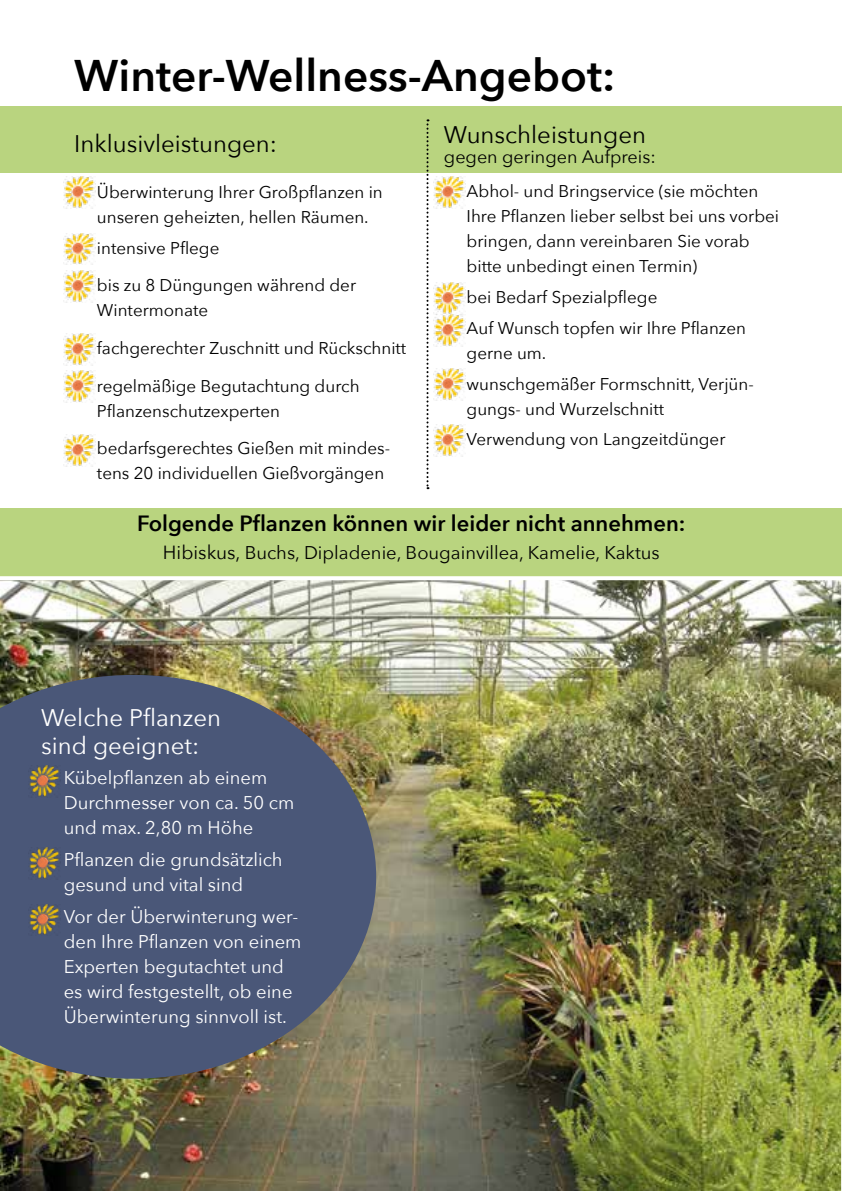
<style>
.page{position:relative;width:842px;height:1191px;background:#fff}
.page>*{position:absolute;margin:0;border:0;box-sizing:border-box;transform-origin:0 0}
.t1{font:600 44.2px "Avenir Next";color:#000}
.t2{font:24px "Avenir Next";color:#000}
.t3{font:24px/28px "Avenir Next";color:#fff}
.t4{font:600 22px "Avenir Next";color:#000}
.t5{font:18.4px/25px "Avenir Next";color:#fff}
.t6{font:18.4px "Avenir Next";color:#000}
.t7{font:18px "Avenir Next";color:#000}
.t8{font:17px/25px "Avenir Next";color:#000}
.s1{font-size:19px}
.s2{font-family:"Myriad Pro"}
</style>
<div class="page">
<div style="left:0;top:508px;width:842px;height:69px;background:#b9d47f"></div>
<div style="left:0;top:106px;width:842px;height:67px;background:#b9d47f"></div>
<svg style="left:426px;top:119px;width:2px;height:370px"></svg>
<img style="left:0;top:576px;width:842px;height:615px">
<svg style="left:0;top:675px;width:376px;height:403px;background:#545e72"></svg>
<img style="left:63px;top:177px;width:32px;height:32px">
<img style="left:63px;top:233px;width:32px;height:32px">
<img style="left:63px;top:270px;width:32px;height:32px">
<img style="left:63px;top:334px;width:32px;height:31px">
<img style="left:63px;top:370px;width:32px;height:32px">
<img style="left:63px;top:434px;width:32px;height:32px">
<img style="left:434px;top:177px;width:32px;height:32px">
<img style="left:434px;top:283px;width:32px;height:63px">
<img style="left:434px;top:368px;width:32px;height:32px">
<img style="left:434px;top:425px;width:32px;height:31px">
<img style="left:29px;top:765px;width:32px;height:32px">
<img style="left:29px;top:848px;width:32px;height:31px">
<img style="left:29px;top:904px;width:32px;height:31px">
<h1 class="t1" style="left:74px;top:47px;width:543px">Winter-Wellness-Angebot:</h1>
<h2 class="t2" style="left:74px;top:128px;width:204px">Inklusivleistungen:</h2>
<p class="t8" style="left:74px;top:180px;width:310px;text-align:center">• Überwinterung Ihrer Großpflanzen in unseren geheizten, hellen Räumen.</p>
<p class="t8" style="left:74px;top:236px;width:147px">• intensive Pflege</p>
<p class="t8" style="left:97px;top:273px;width:261px;text-indent:-23px">• bis zu 8 Düngungen während der<br>Wintermonate</p>
<p class="t8" style="left:74px;top:336px;width:333px">• fachgerechter Zuschnitt und Rückschnitt</p>
<p class="t8" style="left:97px;top:374px;width:264px;text-indent:-23px">• regelmäßige Begutachtung durch<br>Pflanzenschutzexperten</p>
<p class="t8" style="left:97px;top:436px;width:295px;text-indent:-23px">• bedarfsgerechtes Gießen mit mindes&shy;tens 20 individuellen Gießvorgängen</p>
<h2 class="t2" style="left:444px;top:119px;width:204px">Wunschleistungen</h2>
<p class="t7" style="left:444px;top:145px;width:213px">gegen geringen Aufpreis:</p>
<p class="t8" style="left:467px;top:179px;width:314px;text-indent:-23px">• Abhol- und Bringservice (sie möchten Ihre Pflanzen lieber selbst bei uns vorbei bringen, dann vereinbaren Sie vorab bitte unbedingt einen Termin)</p>
<p class="t8" style="left:444px;top:285px;width:215px">• bei Bedarf Spezialpflege</p>
<p class="t8" style="left:467px;top:316px;width:281px;text-indent:-23px">• Auf Wunsch topfen wir Ihre Pflanzen gerne um.</p>
<p class="t8" style="left:467px;top:371px;width:289px;text-indent:-23px">• wunschgemäßer Formschnitt, Verjün&shy;gungs- und Wurzelschnitt</p>
<p class="t8" style="left:444px;top:427px;width:283px">• Verwendung von Langzeitdünger</p>
<p class="t4" style="left:137px;top:509px;width:550px">Folgende Pflanzen können wir leider nicht annehmen:</p>
<p class="t6" style="left:163px;top:541px;width:498px"><span class="s1">Hibiskus,</span> Buchs, Dipladenie, Bougainvillea, Kamelie, Kaktus</p>
<h2 class="t3" style="left:41px;top:704px;width:181px">Welche Pflanzen sind geeignet:</h2>
<p class="t5" style="left:64px;top:765px;width:232px;text-indent:-23px"><span class="s2">»</span> Kübelpflanzen ab einem<br>Durchmesser von ca. 50 cm und max. 2,80 m Höhe</p>
<p class="t5" style="left:64px;top:847px;width:220px;text-indent:-23px"><span class="s2">»</span> Pflanzen die grundsätzlich gesund und vital sind</p>
<p class="t5" style="left:64px;top:904px;width:239px;text-indent:-23px"><span class="s2">»</span> Vor der Überwinterung wer&shy;den Ihre Pflanzen von einem<br>Experten begutachtet und es wird festgestellt, ob eine<br>Überwinterung sinnvoll ist.</p>
</div>
